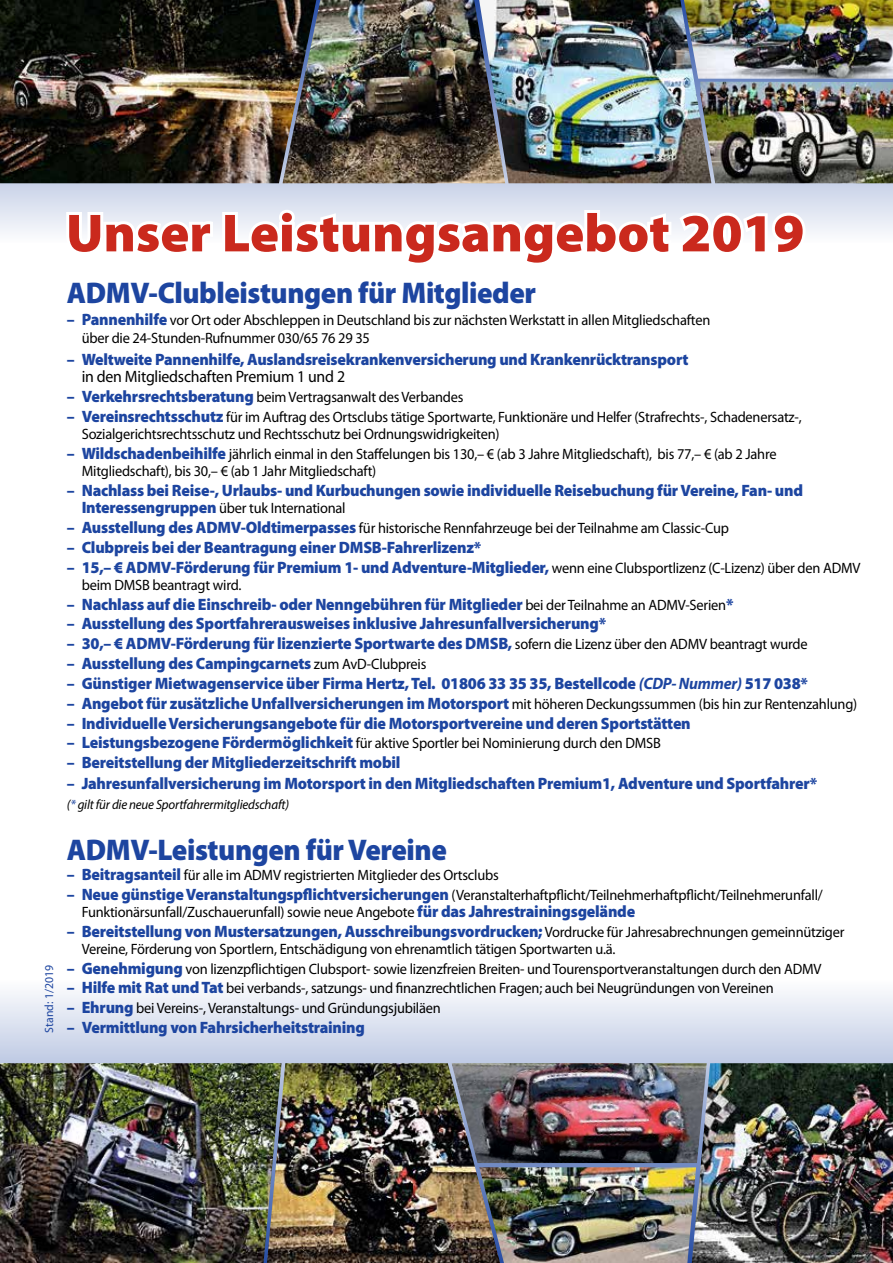
<style>
.page{position:relative;width:893px;height:1263px;background:#fff}
.page>*{position:absolute;margin:0;border:0;box-sizing:border-box;transform-origin:0 0}
.t1{font:900 54px "Myriad Pro";color:#ca291d}
.t2{font:900 30px "Myriad Pro";letter-spacing:-.015em;color:#1d45a0;scale:.96 1}
.t3{font:900 16.5px "Myriad Pro";letter-spacing:-.015em;color:#1d45a0;scale:.96 1}
.t4{font:16.5px "Myriad Pro";letter-spacing:-.015em;color:#000;scale:.96 1}
.t5{font:15px/17.2px "Myriad Pro";letter-spacing:-.015em;color:#000;scale:.96 1}
.t6{font:italic 13.5px "Myriad Pro";letter-spacing:-.015em;color:#000;scale:.96 1}
.t7{font:12px "Myriad Pro";color:#1d45a0}
.s1{font-weight:900;font-size:16.5px;color:#1d45a0}
.s2{font-weight:400;font-size:15px;color:#000}
.s3{font-weight:700;font-style:italic}
.s4{color:#1d45a0}
</style>
<div class="page">
<svg style="left:0;top:79px;width:893px;height:154px;background:#d2daea"></svg>
<svg style="left:0;top:992px;width:893px;height:175px;background:#d8deee"></svg>
<svg style="left:63px;top:207px;width:746px;height:26px"></svg>
<img style="left:0;top:0;width:283px;height:183px">
<img style="left:0;top:1063px;width:267px;height:200px">
<img style="left:267px;top:1063px;width:233px;height:200px">
<img style="left:452px;top:1063px;width:240px;height:100px">
<img style="left:479px;top:1167px;width:213px;height:96px">
<img style="left:692px;top:1063px;width:201px;height:200px">
<img style="left:711px;top:0;width:182px;height:79px">
<img style="left:711px;top:82px;width:182px;height:101px">
<img style="left:283px;top:0;width:196px;height:183px">
<img style="left:479px;top:0;width:232px;height:183px">
<p class="t7" style="left:43px;top:1033px;width:69px;rotate:-90deg">Stand: 1/2019</p>
<h1 class="t1" style="left:66px;top:202px;width:740px">Unser Leistungsangebot 2019</h1>
<h2 class="t2" style="left:67px;top:276px;width:490px">ADMV-Clubleistungen für Mitglieder</h2>
<p class="t5" style="left:82px;top:312px;width:656px;line-height:18px;text-indent:-15px"><span class="s1">– Pannenhilfe</span> vor Ort oder Abschleppen in Deutschland bis zur nächsten Werkstatt in allen Mitgliedschaften über die 24-Stunden-Rufnummer 030/65 76 29 35</p>
<p class="t3" style="left:67px;top:350px;width:649px">– Weltweite Pannenhilfe, Auslandsreisekrankenversicherung und Krankenrücktransport</p>
<p class="t4" style="left:82px;top:368px;width:276px">in den Mitgliedschaften Premium 1 und 2</p>
<p class="t5" style="left:67px;top:389px;width:415px"><span class="s1">– Verkehrsrechtsberatung</span> beim Vertragsanwalt des Verbandes</p>
<p class="t5" style="left:82px;top:408px;width:751px;text-indent:-15px"><span class="s1">– Vereinsrechtsschutz</span> für im Auftrag des Ortsclubs tätige Sportwarte, Funktionäre und Helfer (Strafrechts-, Schadenersatz-,<br>Sozialgerichtsrechtsschutz und Rechtsschutz bei Ordnungswidrigkeiten)</p>
<p class="t5" style="left:82px;top:446px;width:725px;text-indent:-15px"><span class="s1">– Wildschadenbeihilfe</span> jährlich einmal in den Staffelungen bis 130,– € (ab 3 Jahre Mitgliedschaft), bis 77,– € (ab 2 Jahre<br>Mitgliedschaft), bis 30,– € (ab 1 Jahr Mitgliedschaft)</p>
<p class="t3" style="left:67px;top:481px;width:768px">– Nachlass bei Reise-, Urlaubs- und Kurbuchungen sowie individuelle Reisebuchung für Vereine, Fan- und</p>
<p class="t5" style="left:82px;top:500px;width:276px"><span class="s1">Interessengruppen</span> über tuk International</p>
<p class="t5" style="left:67px;top:520px;width:691px"><span class="s1">– Ausstellung des ADMV-Oldtimerpasses</span> für historische Rennfahrzeuge bei der Teilnahme am Classic-Cup</p>
<p class="t3" style="left:67px;top:538px;width:433px">– Clubpreis bei der Beantragung einer DMSB-Fahrerlizenz*</p>
<p class="t3" style="left:67px;top:558px;width:828px">– 15,– € ADMV-Förderung für Premium 1- und Adventure-Mitglieder, <span class="s2">wenn eine Clubsportlizenz (C-Lizenz) über den ADMV</span></p>
<p class="t5" style="left:82px;top:576px;width:168px">beim DMSB beantragt wird.</p>
<p class="t3" style="left:67px;top:595px;width:696px">– Nachlass auf die Einschreib- oder Nenngebühren für Mitglieder <span class="s2">bei der Teilnahme an ADMV-Serien</span>*</p>
<p class="t3" style="left:67px;top:614px;width:563px">– Ausstellung des Sportfahrerausweises inklusive Jahresunfallversicherung*</p>
<p class="t3" style="left:67px;top:634px;width:773px">– 30,– € ADMV-Förderung für lizenzierte Sportwarte des DMSB, <span class="s2">sofern die Lizenz über den ADMV beantragt wurde</span></p>
<p class="t3" style="left:67px;top:654px;width:376px">– Ausstellung des Campingcarnets <span class="s2">zum AvD-Clubpreis</span></p>
<p class="t3" style="left:67px;top:674px;width:774px">– Günstiger Mietwagenservice über Firma Hertz, Tel. 01806 33 35 35, Bestellcode <span class="s3">(CDP- Nummer)</span> 517 038*</p>
<p class="t3" style="left:67px;top:694px;width:825px">– Angebot für zusätzliche Unfallversicherungen im Motorsport <span class="s2">mit höheren Deckungssummen (bis hin zur Rentenzahlung)</span></p>
<p class="t3" style="left:67px;top:713px;width:651px">– Individuelle Versicherungsangebote für die Motorsportvereine und deren Sportstätten</p>
<p class="t5" style="left:67px;top:735px;width:620px"><span class="s1">– Leistungsbezogene Fördermöglichkeit</span> für aktive Sportler bei Nominierung durch den DMSB</p>
<p class="t3" style="left:67px;top:753px;width:349px">– Bereitstellung der Mitgliederzeitschrift mobil</p>
<p class="t3" style="left:67px;top:774px;width:783px">– Jahresunfallversicherung im Motorsport in den Mitgliedschaften Premium1, Adventure und Sportfahrer*</p>
<p class="t6" style="left:67px;top:796px;width:233px">(<span class="s4">*</span> gilt für die neue Sportfahrermitgliedschaft)</p>
<h2 class="t2" style="left:67px;top:833px;width:397px">ADMV-Leistungen für Vereine</h2>
<p class="t5" style="left:67px;top:866px;width:451px"><span class="s1">– Beitragsanteil</span> für alle im ADMV registrierten Mitglieder des Ortsclubs</p>
<p class="t5" style="left:82px;top:886px;width:773px;text-indent:-15px"><span class="s1">– Neue günstige Veranstaltungspflichtversicherungen</span> (Veranstalterhaftpflicht/Teilnehmerhaftpflicht/Teilnehmerunfall/<br>Funktionärsunfall/Zuschauerunfall) sowie neue Angebote <span class="s1">für das Jahrestrainingsgelände</span></p>
<p class="t3" style="left:67px;top:922px;width:811px">– Bereitstellung von Mustersatzungen, Ausschreibungsvordrucken; <span class="s2">Vordrucke für Jahresabrechnungen gemeinnütziger</span></p>
<p class="t5" style="left:82px;top:940px;width:558px">Vereine, Förderung von Sportlern, Entschädigung von ehrenamtlich tätigen Sportwarten u.ä.</p>
<p class="t5" style="left:67px;top:960px;width:788px"><span class="s1">– Genehmigung</span> von lizenzpflichtigen Clubsport- sowie lizenzfreien Breiten- und Tourensportveranstaltungen durch den ADMV</p>
<p class="t5" style="left:67px;top:980px;width:738px"><span class="s1">– Hilfe mit Rat und Tat</span> bei verbands-, satzungs- und finanzrechtlichen Fragen; auch bei Neugründungen von Vereinen</p>
<p class="t5" style="left:67px;top:1000px;width:391px"><span class="s1">– Ehrung</span> bei Vereins-, Veranstaltungs- und Gründungsjubiläen</p>
<p class="t3" style="left:67px;top:1018px;width:312px">– Vermittlung von Fahrsicherheitstraining</p>
</div>
